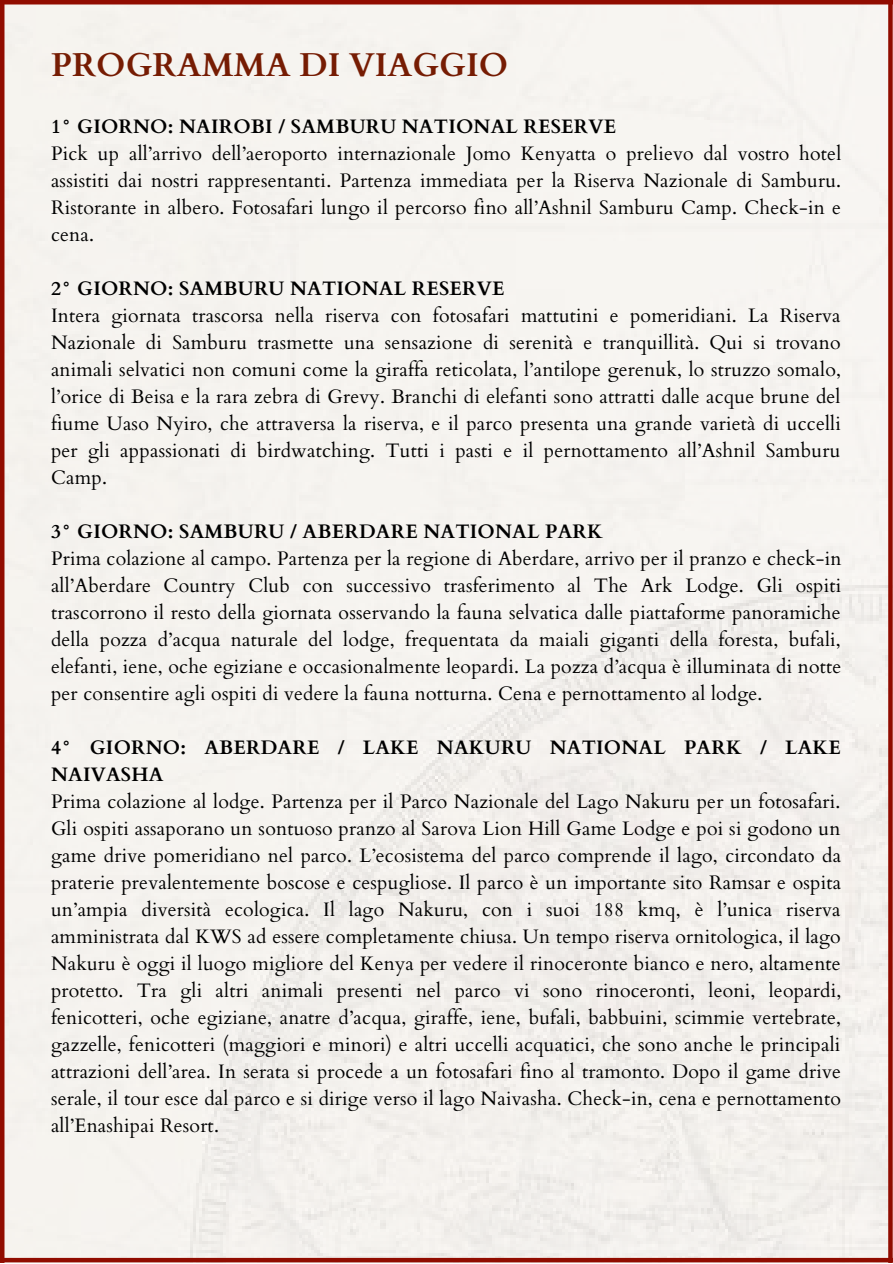
<style>
.page{position:relative;width:893px;height:1264px;background:#fff}
.page>*{position:absolute;margin:0;border:0;box-sizing:border-box;transform-origin:0 0}
.t1{font:700 33px "Cardo";color:#761c03}
.t2{font:19.5px/27px "Cardo";letter-spacing:.01em;color:#000;text-align:justify}
.t3{font:700 19.5px/27px "Cardo";letter-spacing:.01em;color:#000}
</style>
<div class="page">
<div style="left:4px;top:4px;width:884px;height:1253px;background:#f5f3ef"></div>
<hr style="left:0;top:0;width:892px;height:4px;background:#910c00">
<hr style="left:0;top:0;width:4px;height:1262px;background:#910c00">
<svg style="left:888px;top:4px;width:4px;height:1253px;background:#96180d"></svg>
<div style="left:0;top:1257px;width:892px;height:5px;background:#910c00"></div>
<h1 class="t1" style="left:51px;top:43px;width:458px">PROGRAMMA DI VIAGGIO</h1>
<p class="t3" style="left:51px;top:114px;width:566px">1° GIORNO: NAIROBI / SAMBURU NATIONAL RESERVE</p>
<p class="t2" style="left:51px;top:140px;width:791px">Pick up all’arrivo dell’aeroporto internazionale Jomo Kenyatta o prelievo dal vostro hotel assistiti dai nostri rappresentanti. Partenza immediata per la Riserva Nazionale di Samburu.<br>Ristorante in albero. Fotosafari lungo il percorso fino all’Ashnil Samburu Camp. Check-in e cena.</p>
<p class="t3" style="left:51px;top:275px;width:455px">2° GIORNO: SAMBURU NATIONAL RESERVE</p>
<p class="t2" style="left:51px;top:302px;width:791px">Intera giornata trascorsa nella riserva con fotosafari mattutini e pomeridiani. La Riserva Nazionale di Samburu trasmette una sensazione di serenità e tranquillità. Qui si trovano animali selvatici non comuni come la giraffa reticolata, l’antilope gerenuk, lo struzzo somalo, l’orice di Beisa e la rara zebra di Grevy. Branchi di elefanti sono attratti dalle acque brune del fiume Uaso Nyiro, che attraversa la riserva, e il parco presenta una grande varietà di uccelli per gli appassionati di birdwatching. Tutti i pasti e il pernottamento all’Ashnil Samburu Camp.</p>
<p class="t3" style="left:51px;top:518px;width:553px">3° GIORNO: SAMBURU / ABERDARE NATIONAL PARK</p>
<p class="t2" style="left:51px;top:545px;width:791px">Prima colazione al campo. Partenza per la regione di Aberdare, arrivo per il pranzo e check-in all’Aberdare Country Club con successivo trasferimento al The Ark Lodge. Gli ospiti trascorrono il resto della giornata osservando la fauna selvatica dalle piattaforme panoramiche della pozza d’acqua naturale del lodge, frequentata da maiali giganti della foresta, bufali, elefanti, iene, oche egiziane e occasionalmente leopardi. La pozza d’acqua è illuminata di notte per consentire agli ospiti di vedere la fauna notturna. Cena e pernottamento al lodge.</p>
<p class="t3" style="left:51px;top:734px;width:791px">4° GIORNO: ABERDARE / LAKE NAKURU NATIONAL PARK / LAKE<br>NAIVASHA</p>
<p class="t2" style="left:51px;top:788px;width:791px">Prima colazione al lodge. Partenza per il Parco Nazionale del Lago Nakuru per un fotosafari.<br>Gli ospiti assaporano un sontuoso pranzo al Sarova Lion Hill Game Lodge e poi si godono un game drive pomeridiano nel parco. L’ecosistema del parco comprende il lago, circondato da praterie prevalentemente boscose e cespugliose. Il parco è un importante sito Ramsar e ospita un’ampia diversità ecologica. Il lago Nakuru, con i suoi 188 kmq, è l’unica riserva amministrata dal KWS ad essere completamente chiusa. Un tempo riserva ornitologica, il lago Nakuru è oggi il luogo migliore del Kenya per vedere il rinoceronte bianco e nero, altamente protetto. Tra gli altri animali presenti nel parco vi sono rinoceronti, leoni, leopardi, fenicotteri, oche egiziane, anatre d’acqua, giraffe, iene, bufali, babbuini, scimmie vertebrate, gazzelle, fenicotteri (maggiori e minori) e altri uccelli acquatici, che sono anche le principali attrazioni dell’area. In serata si procede a un fotosafari fino al tramonto. Dopo il game drive serale, il tour esce dal parco e si dirige verso il lago Naivasha. Check-in, cena e pernottamento all’Enashipai Resort.</p>
</div>
